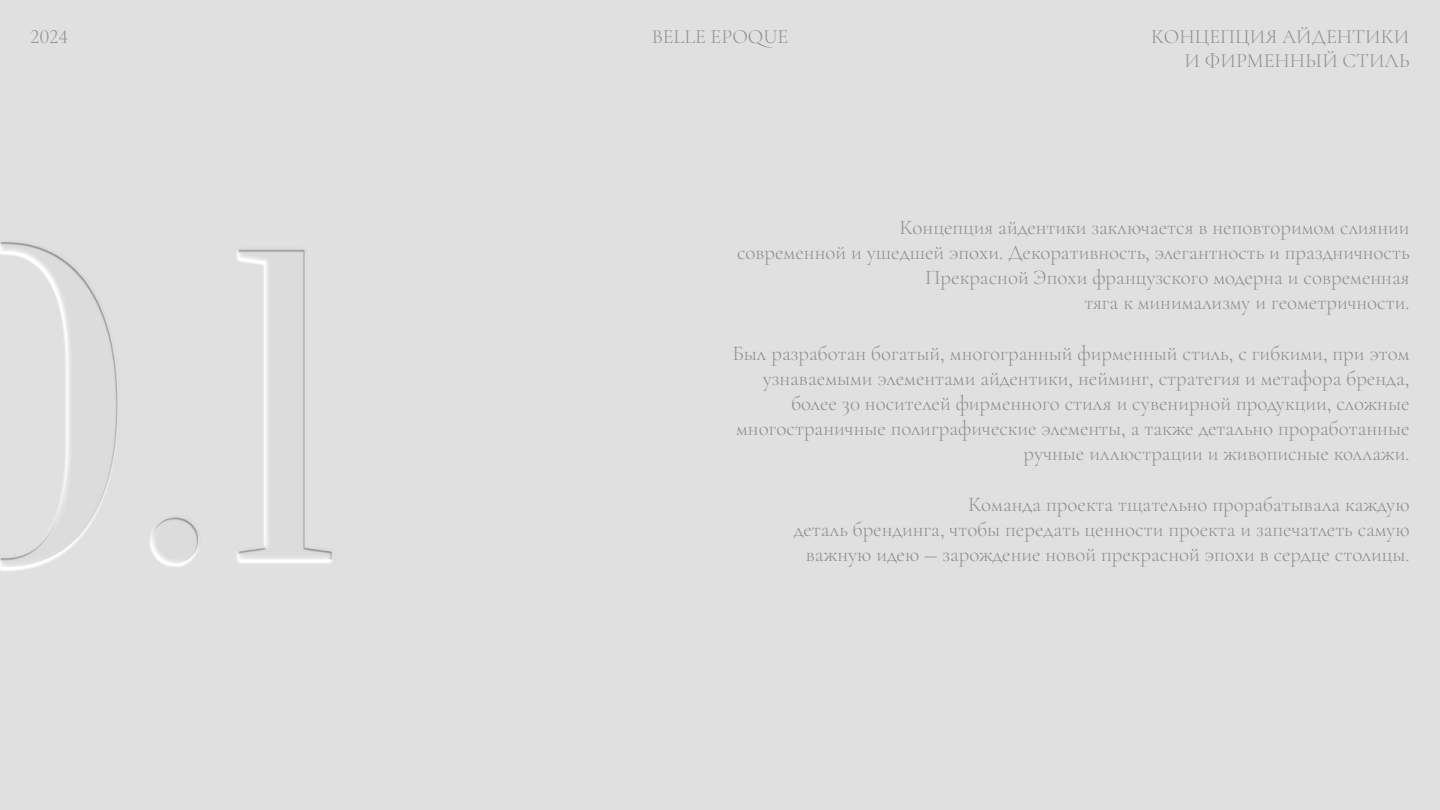
<style>
.page{position:relative;width:1440px;height:810px;background:#fff}
.page>*{position:absolute;margin:0;border:0;box-sizing:border-box;transform-origin:0 0}
.t1{font:300 21px/25.2px "Cormorant Garamond";color:#8f8e8e;text-align:right}
.t2{font:300 20.25px/24.3px "Cormorant Garamond";color:#8f8e8e;text-align:right}
.t3{font:300 20.25px "Cormorant";color:#8f8e8e}
</style>
<div class="page">
<p class="t2" style="left:30px;top:24px;width:39px">2024</p>
<p class="t3" style="left:652px;top:24px;width:138px">BELLE EPOQUE</p>
<p class="t2" style="left:1151px;top:24px;width:260px">КОНЦЕПЦИЯ АЙДЕНТИКИ<br>И ФИРМЕННЫЙ СТИЛЬ</p>
<p class="t1" style="left:737px;top:214px;width:674px">Концепция айдентики заключается в неповторимом слиянии<br>современной и ушедшей эпохи. Декоративность, элегантность и праздничность Прекрасной Эпохи французского модерна и современная<br>тяга к минимализму и геометричности.</p>
<p class="t1" style="left:732px;top:340px;width:679px">Был разработан богатый, многогранный фирменный стиль, с гибкими, при этом узнаваемыми элементами айдентики, нейминг, стратегия и метафора бренда, более 30 носителей фирменного стиля и сувенирной продукции, сложные многостраничные полиграфические элементы, а также детально проработанные ручные иллюстрации и живописные коллажи.</p>
<p class="t1" style="left:794px;top:491px;width:617px">Команда проекта тщательно прорабатывала каждую<br>деталь брендинга, чтобы передать ценности проекта и запечатлеть самую важную идею ― зарождение новой прекрасной эпохи в сердце столицы.</p>
</div>
